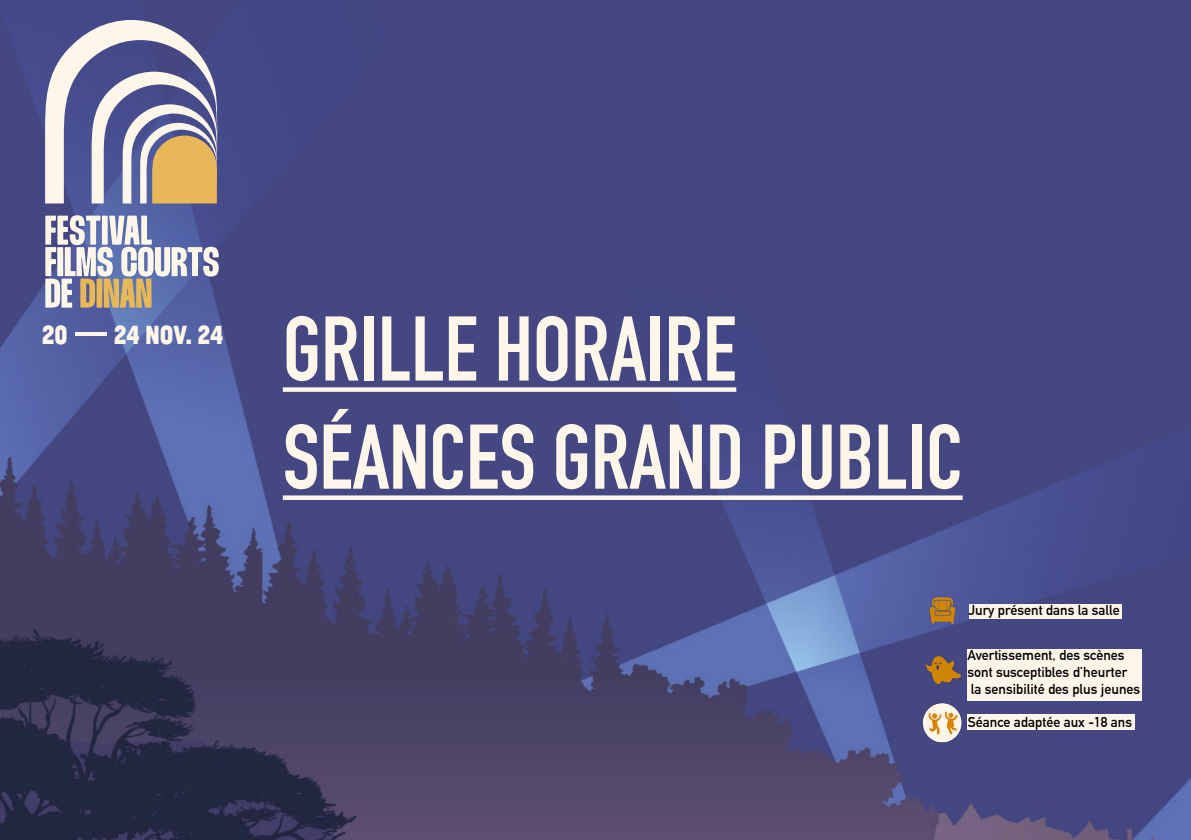
<style>
.page{position:relative;width:1191px;height:840px;background:#fff}
.page>*{position:absolute;margin:0;border:0;box-sizing:border-box;transform-origin:0 0}
.t1{font:700 90px "DIN Condensed";color:#fef6e9}
.t2{font:700 27.4px "Jean Luc";color:#fef6e9}
.t3{font:700 14px/16.8px "DIN Alternate";color:#000001}
</style>
<div class="page">
<img style="left:0;top:0;width:1191px;height:839px">
<svg style="left:283px;top:387px;width:453px;height:4px;background:#eee7e0"></svg>
<svg style="left:283px;top:495px;width:679px;height:4px;background:#e9e2dd"></svg>
<svg style="left:45px;top:215px;width:174px;height:92px;background:#9fa0b5"></svg>
<svg style="left:45px;top:20px;width:173px;height:183px;background:#9a94a6"></svg>
<div style="left:968px;top:603px;width:153px;height:15px;background:#fdf6e8"></div>
<img style="left:921px;top:592px;width:42px;height:42px">
<img style="left:922px;top:651px;width:42px;height:42px">
<div style="left:967px;top:648px;width:175px;height:51px;background:#fdf6e8"></div>
<img style="left:920px;top:699px;width:44px;height:45px">
<div style="left:967px;top:713px;width:168px;height:16px;background:#fdf6e8"></div>
<h2 class="t2" style="left:42px;top:315px;width:182px">20 - 24 NOV. 24</h2>
<p class="t1" style="left:283px;top:288px;width:455px">GRILLE HORAIRE</p>
<p class="t1" style="left:283px;top:396px;width:681px">SÉANCES GRAND PUBLIC</p>
<p class="t3" style="left:968px;top:600px;width:153px">Jury présent dans la salle</p>
<p class="t3" style="left:967px;top:645px;width:161px">Avertissement, des scènes sont susceptibles d’heurter</p>
<p class="t3" style="left:971px;top:679px;width:171px">la sensibilité des plus jeunes</p>
<p class="t3" style="left:967px;top:711px;width:166px">Séance adaptée aux -18 ans</p>
</div>
